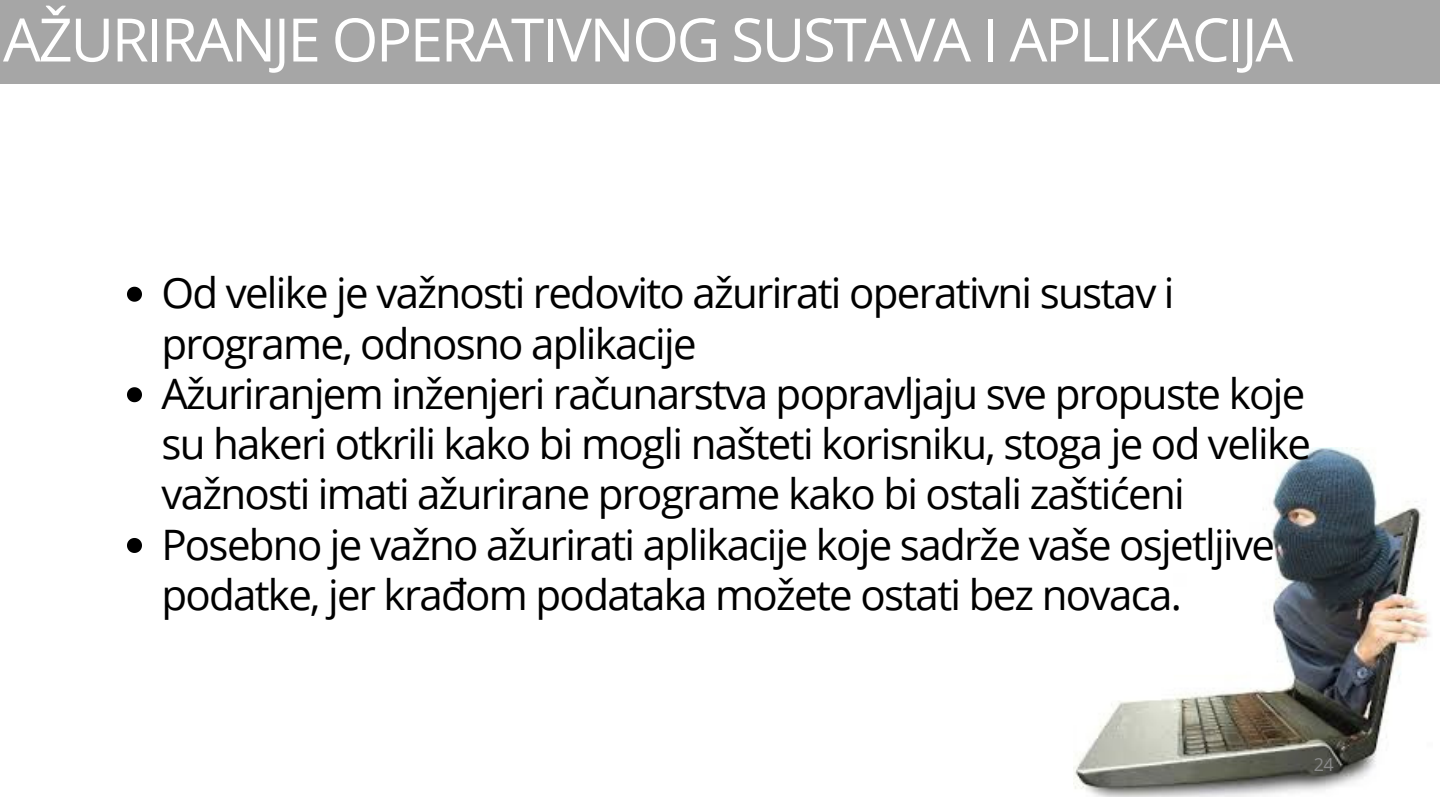
<style>
.page{position:relative;width:1440px;height:810px;background:#fff}
.page>*{position:absolute;margin:0;border:0;box-sizing:border-box;transform-origin:0 0}
.t1{font:60px "Open Sans";letter-spacing:-.04em;color:#fff}
.t2{font:42px/50.2px "Open Sans";letter-spacing:-.04em;color:#000}
.t3{font:18px "Open Sans";color:#898989}
</style>
<div class="page">
<img style="left:1073px;top:448px;width:357px;height:349px">
<div style="left:0;top:0;width:1440px;height:83px;background:#a6a6a6"></div>
<svg style="left:127px;top:287px;width:15px;height:15px"></svg>
<svg style="left:127px;top:387px;width:15px;height:15px"></svg>
<svg style="left:127px;top:538px;width:15px;height:15px"></svg>
<p class="t1" style="left:3px;top:-3px;width:1292px">AŽURIRANJE OPERATIVNOG SUSTAVA I APLIKACIJA</p>
<p class="t2" style="left:161px;top:267px;width:1015px">Od velike je važnosti redovito ažurirati operativni sustav i programe, odnosno aplikacije</p>
<p class="t2" style="left:161px;top:368px;width:1151px">Ažuriranjem inženjeri računarstva popravljaju sve propuste koje su hakeri otkrili kako bi mogli našteti korisniku, stoga je od velike važnosti imati ažurirane programe kako bi ostali zaštićeni</p>
<p class="t2" style="left:161px;top:518px;width:1115px">Posebno je važno ažurirati aplikacije koje sadrže vaše osjetljive podatke, jer krađom podataka možete ostati bez novaca.</p>
<p class="t3" style="left:1314px;top:752px;width:21px">24</p>
</div>
